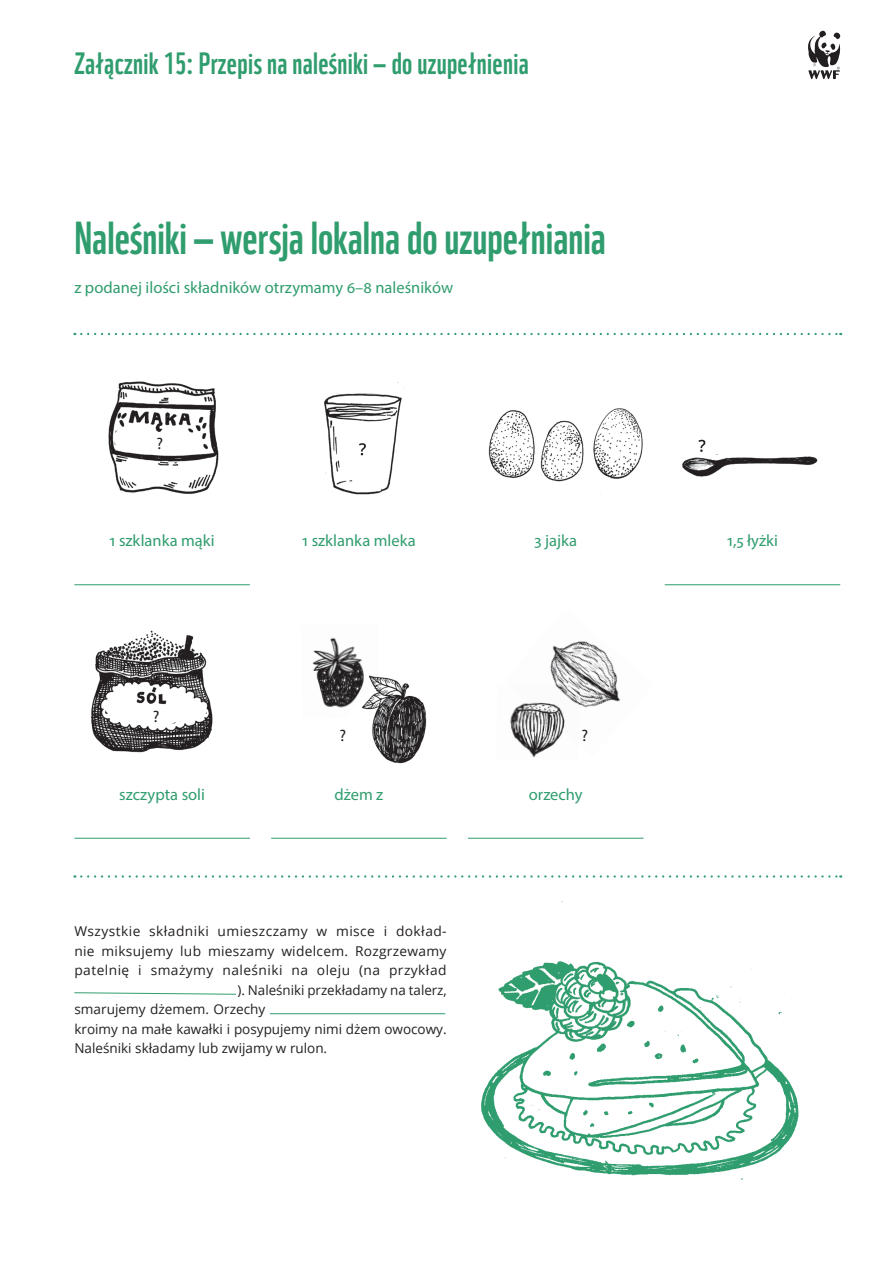
<style>
.page{position:relative;width:893px;height:1263px;background:#fff}
.page>*{position:absolute;margin:0;border:0;box-sizing:border-box;transform-origin:0 0}
.podpis2{font:45px "WWF";color:#309d6e}
.t1{font:30px "WWF";letter-spacing:.01em;color:#309d6e}
.podpis{font:16.5px "Myriad Pro";color:#309d6e}
.podpis-2{font:16.5px "Myriad Pro";color:#231f20}
.body_no_intend{font:13.5px "Open Sans";color:#231f20}
.body_no_intend-2{font:13.5px "Open Sans";letter-spacing:.03em;color:#231f20}
.body_no_intend-3{font:13.5px "Open Sans";letter-spacing:.02em;color:#231f20}
</style>
<div class="page">
<svg style="left:808px;top:30px;width:33px;height:49px"></svg>
<svg style="left:74px;top:992px;width:162px;height:3px"></svg>
<hr style="left:270px;top:1013px;width:175px;height:1px;background:#309d6e">
<img style="left:90px;top:630px;width:127px;height:123px">
<img style="left:108px;top:381px;width:111px;height:113px">
<img style="left:323px;top:382px;width:81px;height:113px">
<img style="left:488px;top:408px;width:155px;height:86px">
<svg style="left:81px;top:333px;width:760px;height:2px"></svg>
<svg style="left:81px;top:875px;width:760px;height:2px"></svg>
<svg style="left:104px;top:700px;width:55px;height:22px"></svg>
<div style="left:153px;top:707px;width:32px;height:16px;background:#fff;border-radius:50%"></div>
<div style="left:175px;top:702px;width:32px;height:17px;background:#fff;border-radius:50%"></div>
<div style="left:114px;top:428px;width:18px;height:21px;background:#fff;border-radius:50%"></div>
<div style="left:124px;top:426px;width:19px;height:22px;background:#fff;border-radius:50%"></div>
<div style="left:136px;top:428px;width:19px;height:21px;background:#fff;border-radius:50%"></div>
<div style="left:149px;top:432px;width:18px;height:21px;background:#fff;border-radius:50%"></div>
<div style="left:159px;top:426px;width:25px;height:21px;background:#fff;border-radius:50%"></div>
<div style="left:173px;top:433px;width:29px;height:20px;background:#fff;border-radius:50%"></div>
<hr style="left:74px;top:584px;width:176px;height:1px;background:#309d6e">
<hr style="left:74px;top:838px;width:176px;height:1px;background:#309d6e">
<hr style="left:271px;top:838px;width:176px;height:1px;background:#309d6e">
<hr style="left:468px;top:838px;width:175px;height:1px;background:#309d6e">
<hr style="left:665px;top:584px;width:175px;height:1px;background:#309d6e">
<img style="left:312px;top:637px;width:50px;height:70px">
<img style="left:337px;top:663px;width:90px;height:101px">
<img style="left:510px;top:641px;width:111px;height:116px">
<svg style="left:359px;top:443px;width:7px;height:12px"></svg>
<img style="left:682px;top:454px;width:136px;height:23px">
<svg style="left:698px;top:440px;width:7px;height:12px"></svg>
<img style="left:481px;top:901px;width:318px;height:279px">
<p class="t1" style="left:74px;top:40px;width:456px">Załącznik 15: Przepis na naleśniki – do uzupełnienia</p>
<p class="podpis2" style="left:74px;top:202px;width:533px">Naleśniki — wersja lokalna do uzupełniania</p>
<p class="podpis" style="left:74px;top:277px;width:380px">z podanej ilości składników otrzymamy 6–8 naleśników</p>
<p class="podpis-2" style="left:156px;top:433px;width:8px">?</p>
<p class="podpis" style="left:110px;top:530px;width:107px">1 szklanka mąki</p>
<p class="podpis" style="left:302px;top:530px;width:115px">1 szklanka mleka</p>
<p class="podpis" style="left:534px;top:530px;width:44px">3 jajka</p>
<p class="podpis" style="left:727px;top:530px;width:52px">1,5 łyżki</p>
<p class="podpis-2" style="left:153px;top:706px;width:8px">?</p>
<p class="podpis-2" style="left:339px;top:725px;width:8px">?</p>
<p class="podpis-2" style="left:581px;top:725px;width:8px">?</p>
<p class="podpis" style="left:119px;top:784px;width:87px">szczypta soli</p>
<p class="podpis" style="left:529px;top:784px;width:55px">orzechy</p>
<p class="podpis" style="left:334px;top:784px;width:50px">dżem z</p>
<p class="body_no_intend-2" style="left:74px;top:922px;width:374px">Wszystkie składniki umieszczamy w misce i dokład-</p>
<p class="body_no_intend-3" style="left:74px;top:941px;width:374px">nie miksujemy lub mieszamy widelcem. Rozgrzewamy</p>
<p class="body_no_intend-2" style="left:74px;top:961px;width:374px">patelnię i smażymy naleśniki na oleju (na przykład</p>
<p class="body_no_intend" style="left:237px;top:980px;width:211px">). Naleśniki przekładamy na talerz,</p>
<p class="body_no_intend" style="left:74px;top:1000px;width:193px">smarujemy dżemem. Orzechy</p>
<p class="body_no_intend" style="left:74px;top:1019px;width:374px">kroimy na małe kawałki i posypujemy nimi dżem owocowy.</p>
<p class="body_no_intend" style="left:74px;top:1039px;width:254px">Naleśniki składamy lub zwijamy w rulon.</p>
</div>
